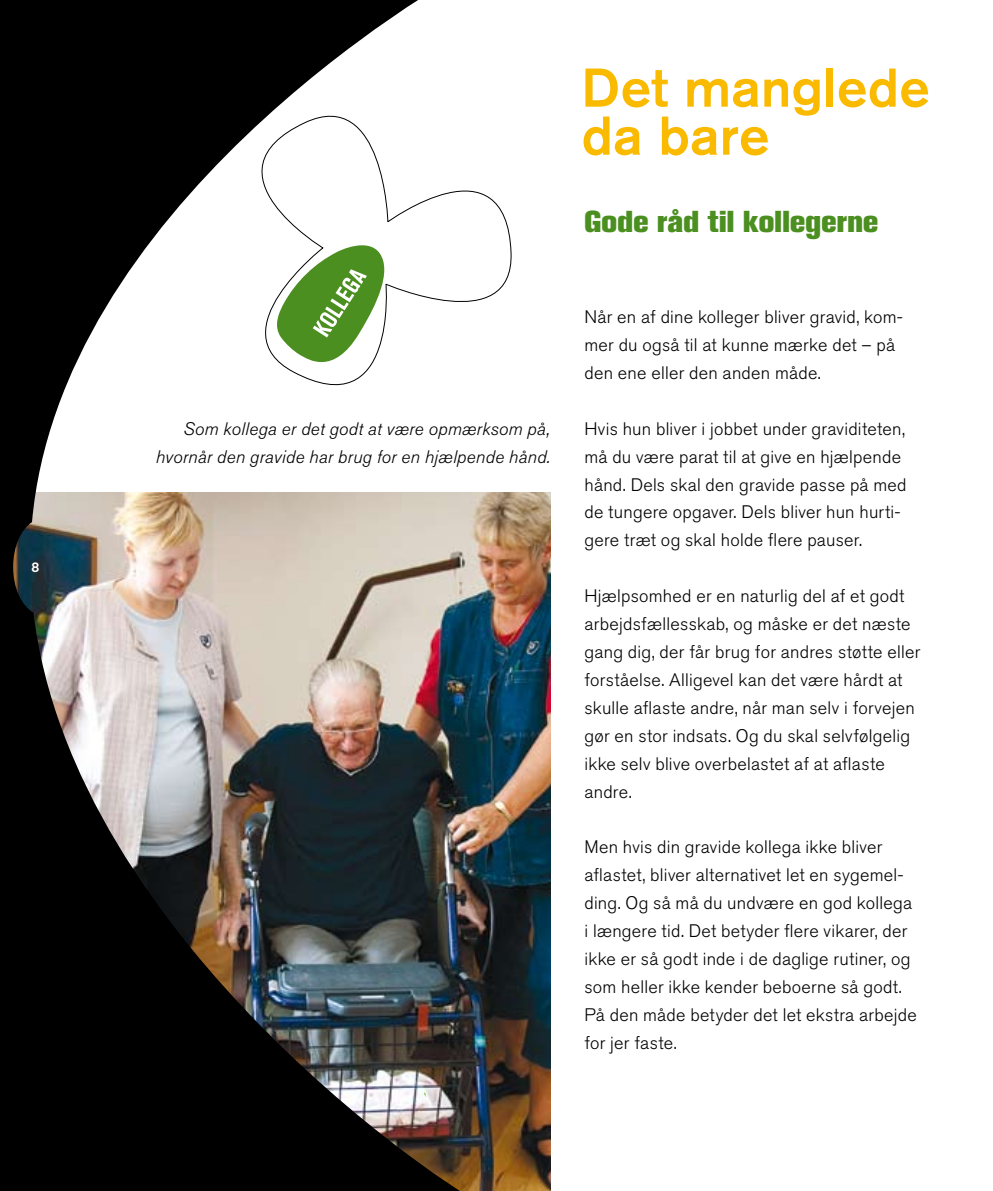
<style>
.page{position:relative;width:993px;height:1191px;background:#fff}
.page>*{position:absolute;margin:0;border:0;box-sizing:border-box;transform-origin:0 0}
.t1{font:500 54px/48px "Akzidenz Grotesk BE";letter-spacing:.005em;color:#faba00}
.t2{font:800 30px "Akzidenz Grotesk BE";letter-spacing:.01em;color:#4c8f21}
.t3{font:300 18px/27.8px "Akzidenz Grotesk BE";letter-spacing:.015em;color:#000}
.t4{font:italic 300 18px/27.8px "Akzidenz Grotesk BE";letter-spacing:.015em;color:#000;text-align:right}
</style>
<div class="page">
<img style="left:509px;top:492px;width:41px;height:699px">
<img style="left:0;top:0;width:509px;height:1191px">
<svg style="left:32px;top:562px;width:7px;height:10px"></svg>
<p class="t4" style="left:156px;top:415px;width:396px">Som kollega er det godt at være opmærksom på, hvornår den gravide har brug for en hjælpende hånd.</p>
<h1 class="t1" style="left:581px;top:63px;width:349px">Det manglede da bare</h1>
<h2 class="t2" style="left:584px;top:204px;width:295px">Gode råd til kollegerne</h2>
<p class="t3" style="left:584px;top:303px;width:320px">Når en af dine kolleger bliver gravid, kom&shy;mer du også til at kunne mærke det – på den ene eller den anden måde.</p>
<p class="t3" style="left:584px;top:415px;width:323px">Hvis hun bliver i jobbet under graviditeten, må du være parat til at give en hjælpende hånd. Dels skal den gravide passe på med de tungere opgaver. Dels bliver hun hurti&shy;gere træt og skal holde flere pauser.</p>
<p class="t3" style="left:584px;top:582px;width:337px">Hjælpsomhed er en naturlig del af et godt arbejdsfællesskab, og måske er det næste gang dig, der får brug for andres støtte eller forståelse. Alligevel kan det være hårdt at skulle aflaste andre, når man selv i forvejen gør en stor indsats. Og du skal selvfølgelig ikke selv blive overbelastet af at aflaste andre.</p>
<p class="t3" style="left:584px;top:833px;width:334px">Men hvis din gravide kollega ikke bliver aflastet, bliver alternativet let en sygemel&shy;ding. Og så må du undvære en god kollega i længere tid. Det betyder flere vikarer, der ikke er så godt inde i de daglige rutiner, og som heller ikke kender beboerne så godt.<br>På den måde betyder det let ekstra arbejde for jer faste.</p>
</div>
